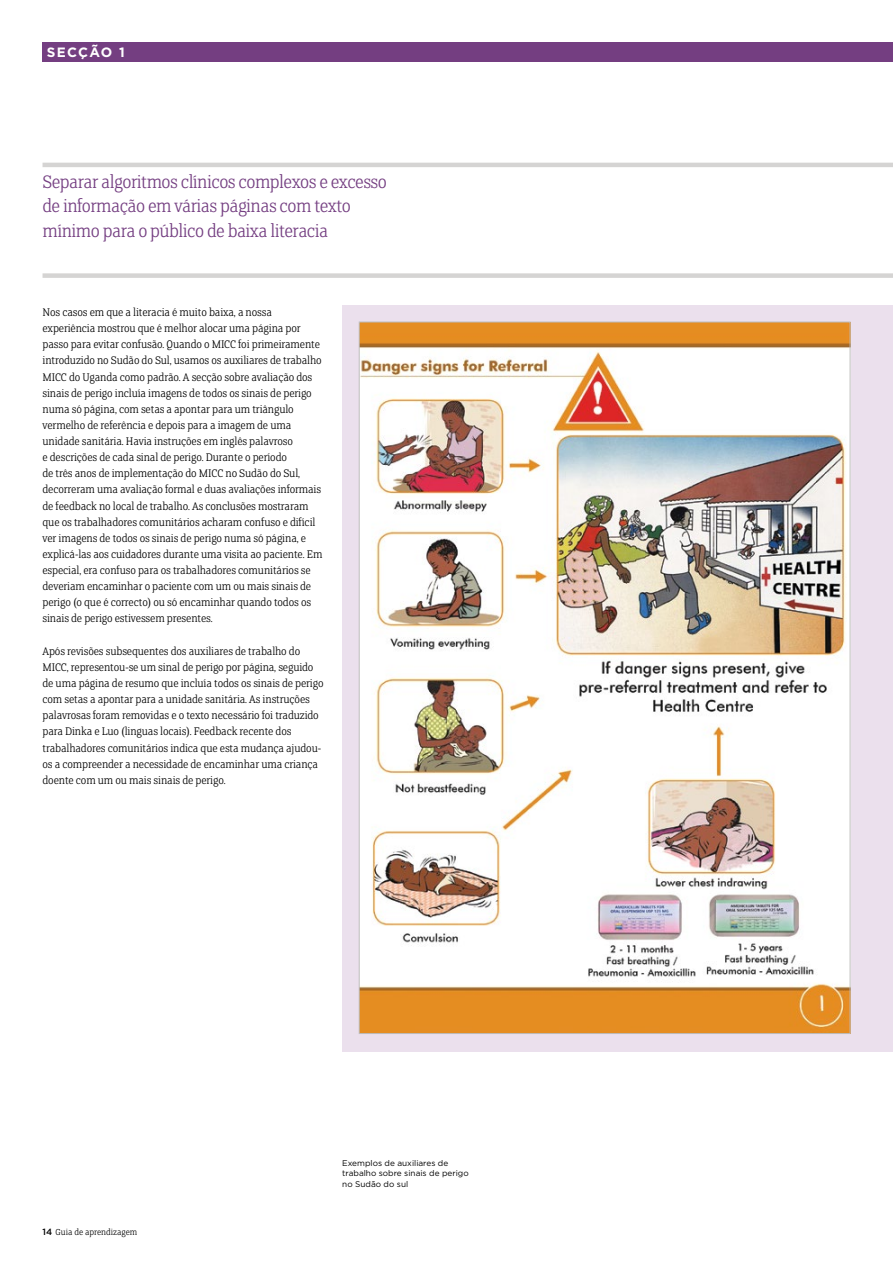
<style>
.page{position:relative;width:893px;height:1263px;background:#fff}
.page>*{position:absolute;margin:0;border:0;box-sizing:border-box;transform-origin:0 0}
.t1{font:300 20.25px/24.8px "FS Clerkenwell";letter-spacing:-.025em;color:#743e81}
.t2{font:700 13.5px "Gotham";letter-spacing:.1em;color:#fff}
.t3{font:300 12.3px/16px "FS Clerkenwell";letter-spacing:-.01em;color:#000}
.t4{font:300 9.75px "FS Clerkenwell";color:#000}
.t5{font:8.25px/10.5px "Gotham";color:#000}
.s1{font-family:"Gotham";font-weight:500;font-size:9px}
</style>
<div class="page">
<div style="left:342px;top:305px;width:551px;height:747px;background:#ebe0ed"></div>
<div style="left:43px;top:43px;width:850px;height:19px;background:#743e81"></div>
<img style="left:361px;top:324px;width:487px;height:708px">
<hr style="left:43px;top:163px;width:850px;height:4px;background:#d5d4d3">
<div style="left:43px;top:273px;width:850px;height:5px;background:#d5d4d3"></div>
<p class="t2" style="left:47px;top:43px;width:80px">SECÇÃO 1</p>
<h1 class="t1" style="left:43px;top:169px;width:346px">Separar algoritmos clínicos complexos e excesso de informação em várias páginas com texto mínimo para o público de baixa literacia</h1>
<p class="t3" style="left:43px;top:304px;width:281px">Nos casos em que a literacia é muito baixa, a nossa experiência mostrou que é melhor alocar uma página por passo para evitar confusão. Quando o MICC foi primeiramente introduzido no Sudão do Sul, usamos os auxiliares de trabalho MICC do Uganda como padrão. A secção sobre avaliação dos sinais de perigo incluía imagens de todos os sinais de perigo numa só página, com setas a apontar para um triângulo vermelho de referência e depois para a imagem de uma unidade sanitária. Havia instruções em inglês palavroso<br>e descrições de cada sinal de perigo. Durante o período<br>de três anos de implementação do MICC no Sudão do Sul, decorreram uma avaliação formal e duas avaliações informais de feedback no local de trabalho. As conclusões mostraram que os trabalhadores comunitários acharam confuso e difícil ver imagens de todos os sinais de perigo numa só página, e explicá-las aos cuidadores durante uma visita ao paciente. Em especial, era confuso para os trabalhadores comunitários se deveriam encaminhar o paciente com um ou mais sinais de perigo (o que é correcto) ou só encaminhar quando todos os sinais de perigo estivessem presentes.</p>
<p class="t3" style="left:43px;top:643px;width:283px">Após revisões subsequentes dos auxiliares de trabalho do MICC, representou-se um sinal de perigo por página, seguido de uma página de resumo que incluía todos os sinais de perigo com setas a apontar para a unidade sanitária. As instruções palavrosas foram removidas e o texto necessário foi traduzido para Dinka e Luo (linguas locais). Feedback recente dos trabalhadores comunitários indica que esta mudança ajudou&shy;os a compreender a necessidade de encaminhar uma criança doente com um ou mais sinais de perigo.</p>
<p class="t4" style="left:43px;top:1227px;width:96px"><span class="s1">14</span> Guia de aprendizagem</p>
<p class="t5" style="left:342px;top:1157px;width:128px">Exemplos de auxiliares de trabalho sobre sinais de perigo no Sudão do sul</p>
</div>
